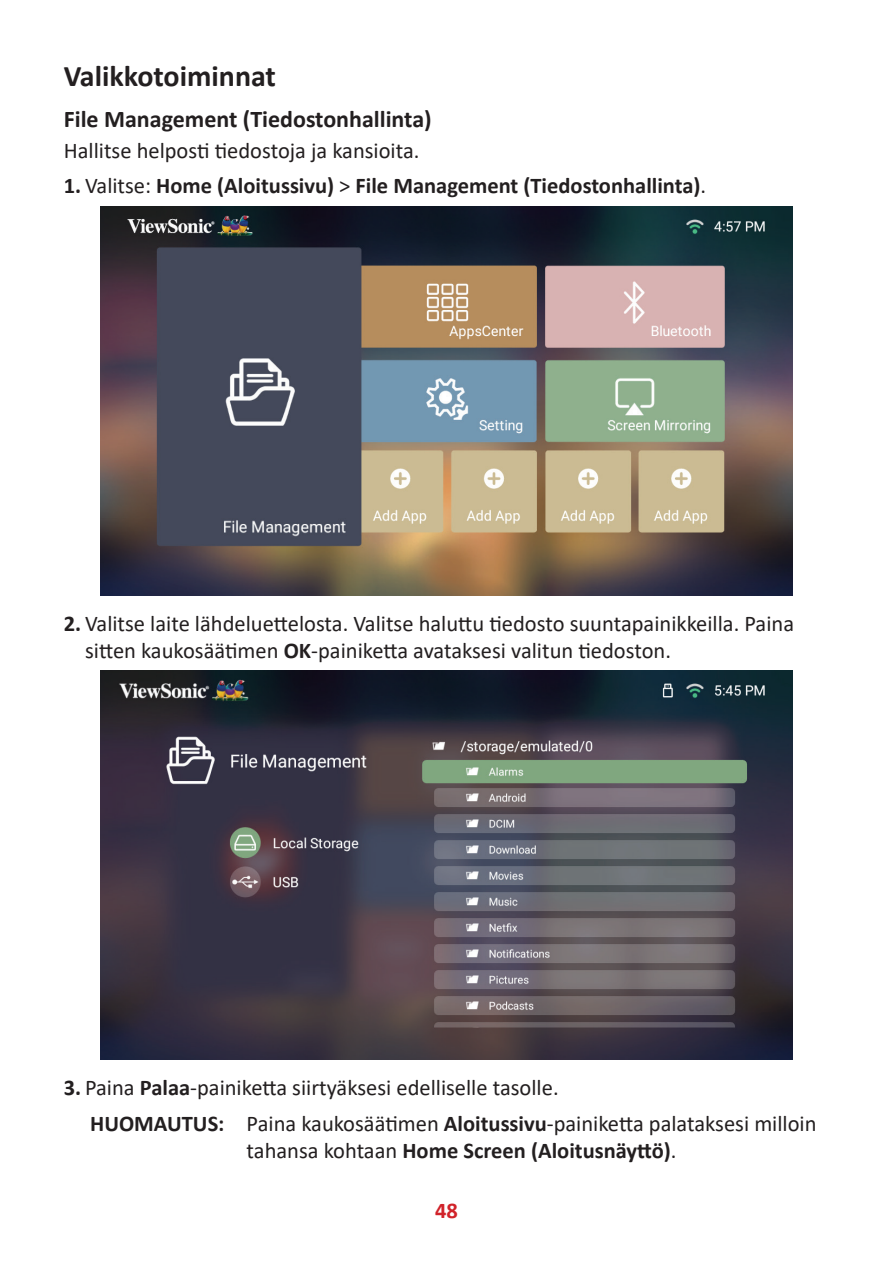
<style>
.page{position:relative;width:893px;height:1263px;background:#fff}
.page>*{position:absolute;margin:0;border:0;box-sizing:border-box;transform-origin:0 0}
.t1{font:700 30px "Calibri";color:#231f20}
.t2{font:700 24px "Calibri";color:#231f20}
.t3{font:22.5px/27px "Calibri";color:#231f20}
.t4{font:700 22.5px "Calibri";color:#231f20}
.t5{font:700 22.5px "Calibri";color:#d1232a}
.s1{font-weight:400}
.s2{font-weight:700}
</style>
<div class="page">
<img style="left:101px;top:206px;width:691px;height:389px">
<img style="left:101px;top:671px;width:691px;height:388px">
<h1 class="t1" style="left:64px;top:55px;width:214px">Valikkotoiminnat</h1>
<p class="t2" style="left:64px;top:102px;width:369px">File Management (Tiedostonhallinta)</p>
<p class="t3" style="left:64px;top:136px;width:357px">Hallitse helposti tiedostoja ja kansioita.</p>
<p class="t4" style="left:64px;top:170px;width:644px">1. <span class="s1">Valitse:</span> Home (Aloitussivu) <span class="s1">&gt;</span> File Management (Tiedostonhallinta)<span class="s1">.</span></p>
<p class="t3" style="left:85px;top:609px;width:711px;text-indent:-21px"><span class="s2">2.</span> Valitse laite lähdeluettelosta. Valitse haluttu tiedosto suuntapainikkeilla. Paina sitten kaukosäätimen <span class="s2">OK</span>-painiketta avataksesi valitun tiedoston.</p>
<p class="t3" style="left:90px;top:1069px;width:728px;line-height:35.5px;text-indent:-26px"><span class="s2">3.</span> Paina <span class="s2">Palaa</span>-painiketta siirtyäksesi edelliselle tasolle.<br><span class="s2">HUOMAUTUS:</span> Paina kaukosäätimen <span class="s2">Aloitussivu</span>-painiketta palataksesi milloin</p>
<p class="t4" style="left:247px;top:1134px;width:431px"><span class="s1">tahansa kohtaan</span> Home Screen (Aloitusnäyttö)<span class="s1">.</span></p>
<p class="t5" style="left:435px;top:1194px;width:24px">48</p>
</div>
